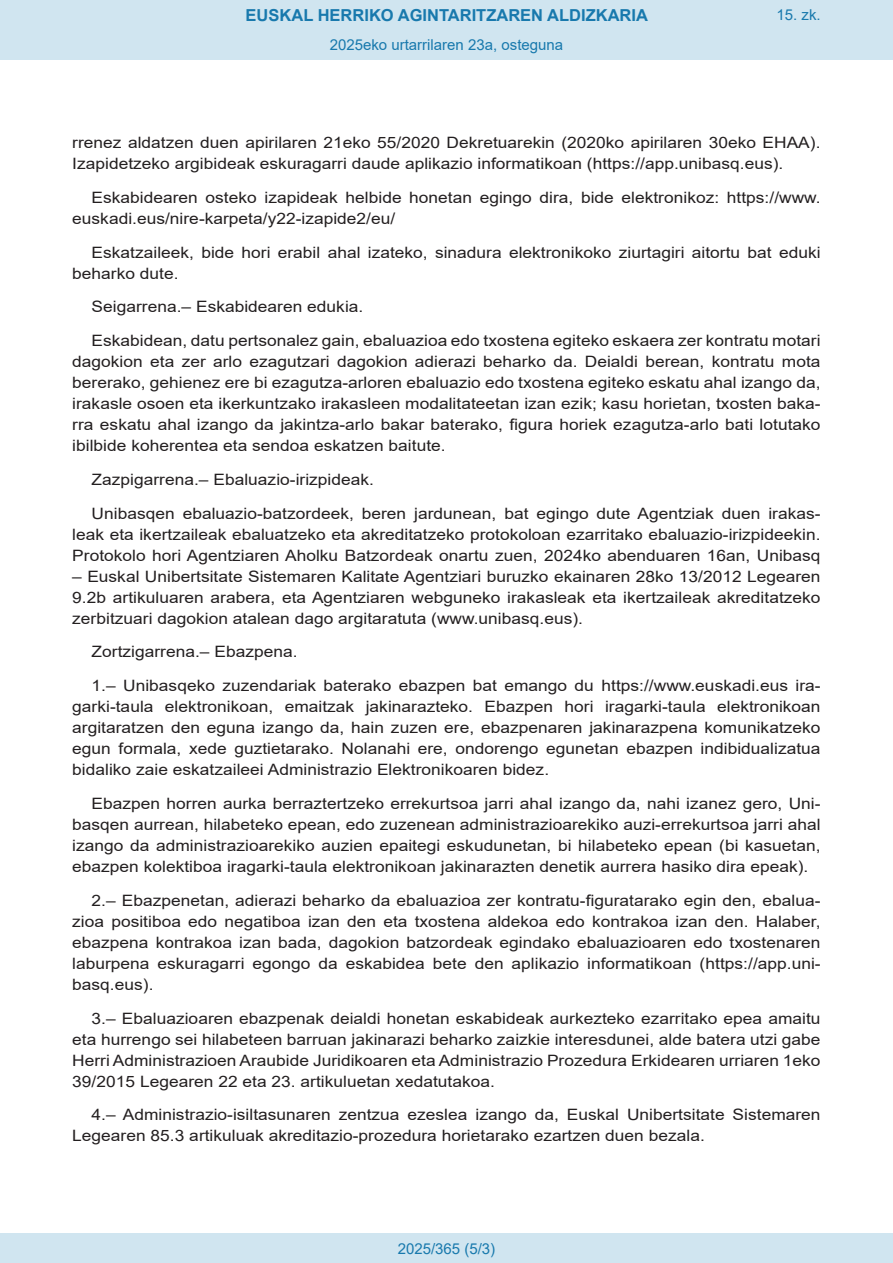
<style>
.page{position:relative;width:893px;height:1263px;background:#fff}
.page>*{position:absolute;margin:0;border:0;box-sizing:border-box;transform-origin:0 0}
.t1{font:700 16.5px "Arial";color:#1879ad}
.BOPVDetalle{font:15.6px/21px "Arial";color:#231f20;text-align:justify;scale:1.11 1}
.Paginacion_Centro{font:15px "Arial";color:#1879ad}
</style>
<div class="page">
<div style="left:0;top:0;width:893px;height:60px;background:#d0e5f0"></div>
<div style="left:0;top:1233px;width:893px;height:30px;background:#d0e5f0"></div>
<p class="t1" style="left:246px;top:3px;width:404px">EUSKAL HERRIKO AGINTARITZAREN ALDIZKARIA</p>
<p class="Paginacion_Centro" style="left:330px;top:35px;width:235px">2025eko urtarrilaren 23a, osteguna</p>
<p class="Paginacion_Centro" style="left:776px;top:5px;width:46px">15. zk.</p>
<p class="BOPVDetalle" style="left:72px;top:132px;width:676px">rrenez aldatzen duen apirilaren 21eko 55/2020 Dekretuarekin (2020ko apirilaren 30eko EHAA).<br>Izapidetzeko argibideak eskuragarri daude aplikazio informatikoan (https://app.unibasq.eus).</p>
<p class="BOPVDetalle" style="left:72px;top:187px;width:676px;text-indent:19px">Eskabidearen osteko izapideak helbide honetan egingo dira, bide elektronikoz: https://www. euskadi.eus/nire-karpeta/y22-izapide2/eu/</p>
<p class="BOPVDetalle" style="left:72px;top:242px;width:676px;text-indent:19px">Eskatzaileek, bide hori erabil ahal izateko, sinadura elektronikoko ziurtagiri aitortu bat eduki beharko dute.</p>
<p class="BOPVDetalle" style="left:92px;top:296px;width:246px">Seigarrena.– Eskabidearen edukia.</p>
<p class="BOPVDetalle" style="left:72px;top:330px;width:676px;text-indent:19px">Eskabidean, datu pertsonalez gain, ebaluazioa edo txostena egiteko eskaera zer kontratu motari dagokion eta zer arlo ezagutzari dagokion adierazi beharko da. Deialdi berean, kontratu mota bererako, gehienez ere bi ezagutza-arloren ebaluazio edo txostena egiteko eskatu ahal izango da, irakasle osoen eta ikerkuntzako irakasleen modalitateetan izan ezik; kasu horietan, txosten baka&shy;rra eskatu ahal izango da jakintza-arlo bakar baterako, figura horiek ezagutza-arlo bati lotutako ibilbide koherentea eta sendoa eskatzen baitute.</p>
<p class="BOPVDetalle" style="left:92px;top:469px;width:256px">Zazpigarrena.– Ebaluazio-irizpideak.</p>
<p class="BOPVDetalle" style="left:72px;top:503px;width:676px;text-indent:19px">Unibasqen ebaluazio-batzordeek, beren jardunean, bat egingo dute Agentziak duen irakas&shy;leak eta ikertzaileak ebaluatzeko eta akreditatzeko protokoloan ezarritako ebaluazio-irizpideekin.<br>Protokolo hori Agentziaren Aholku Batzordeak onartu zuen, 2024ko abenduaren 16an, Unibasq</p>
<p class="BOPVDetalle" style="left:72px;top:566px;width:676px">– Euskal Unibertsitate Sistemaren Kalitate Agentziari buruzko ekainaren 28ko 13/2012 Legearen 9.2b artikuluaren arabera, eta Agentziaren webguneko irakasleak eta ikertzaileak akreditatzeko zerbitzuari dagokion atalean dago argitaratuta (www.unibasq.eus).</p>
<p class="BOPVDetalle" style="left:92px;top:641px;width:187px">Zortzigarrena.– Ebazpena.</p>
<p class="BOPVDetalle" style="left:72px;top:675px;width:676px;text-indent:19px">1.– Unibasqeko zuzendariak baterako ebazpen bat emango du https://www.euskadi.eus ira&shy;garki-taula elektronikoan, emaitzak jakinarazteko. Ebazpen hori iragarki-taula elektronikoan argitaratzen den eguna izango da, hain zuzen ere, ebazpenaren jakinarazpena komunikatzeko egun formala, xede guztietarako. Nolanahi ere, ondorengo egunetan ebazpen indibidualizatua bidaliko zaie eskatzaileei Administrazio Elektronikoaren bidez.</p>
<p class="BOPVDetalle" style="left:72px;top:793px;width:676px;text-indent:19px">Ebazpen horren aurka berraztertzeko errekurtsoa jarri ahal izango da, nahi izanez gero, Uni&shy;basqen aurrean, hilabeteko epean, edo zuzenean administrazioarekiko auzi-errekurtsoa jarri ahal izango da administrazioarekiko auzien epaitegi eskudunetan, bi hilabeteko epean (bi kasuetan, ebazpen kolektiboa iragarki-taula elektronikoan jakinarazten denetik aurrera hasiko dira epeak).</p>
<p class="BOPVDetalle" style="left:72px;top:890px;width:676px;text-indent:19px">2.– Ebazpenetan, adierazi beharko da ebaluazioa zer kontratu-figuratarako egin den, ebalua&shy;zioa positiboa edo negatiboa izan den eta txostena aldekoa edo kontrakoa izan den. Halaber, ebazpena kontrakoa izan bada, dagokion batzordeak egindako ebaluazioaren edo txostenaren laburpena eskuragarri egongo da eskabidea bete den aplikazio informatikoan (https://app.uni&shy;basq.eus).</p>
<p class="BOPVDetalle" style="left:72px;top:1007px;width:676px;text-indent:19px">3.– Ebaluazioaren ebazpenak deialdi honetan eskabideak aurkezteko ezarritako epea amaitu eta hurrengo sei hilabeteen barruan jakinarazi beharko zaizkie interesdunei, alde batera utzi gabe Herri Administrazioen Araubide Juridikoaren eta Administrazio Prozedura Erkidearen urriaren 1eko 39/2015 Legearen 22 eta 23. artikuluetan xedatutakoa.</p>
<p class="BOPVDetalle" style="left:72px;top:1104px;width:676px;text-indent:19px">4.– Administrazio-isiltasunaren zentzua ezeslea izango da, Euskal Unibertsitate Sistemaren<br>Legearen 85.3 artikuluak akreditazio-prozedura horietarako ezartzen duen bezala.</p>
<p class="Paginacion_Centro" style="left:398px;top:1238px;width:99px">2025/365 (5/3)</p>
</div>
